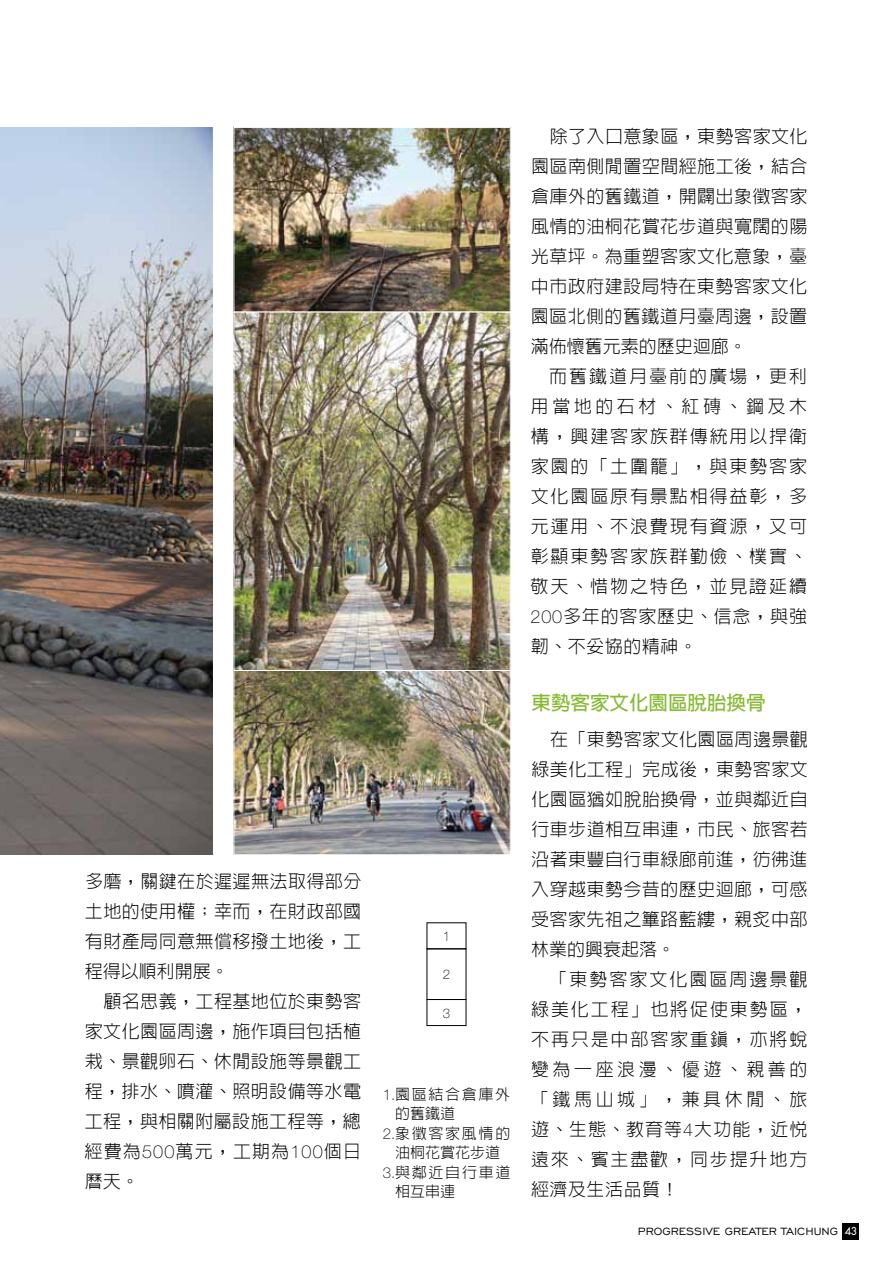
<style>
.page{position:relative;width:893px;height:1263px;background:#fff}
.page>*{position:absolute;margin:0;border:0;box-sizing:border-box;transform-origin:0 0}
.t1{font:700 19.5px "Lin Gothic";color:#87ba32}
.t2{font:300 18px "Lin Gothic";letter-spacing:.025em;color:#000}
.t3{font:300 18px "Lin Gothic";letter-spacing:.105em;color:#000}
.t4{font:300 18px "Lin Gothic";letter-spacing:.195em;color:#000}
.t5{font:300 18px "Lin Gothic";color:#000}
.t6{font:300 18px "Lin Gothic";letter-spacing:.11em;color:#000}
.t7{font:300 18px "Lin Gothic";letter-spacing:.065em;color:#000}
.t8{font:300 18px "Lin Gothic";letter-spacing:.045em;color:#000}
.t9{font:300 18px "Lin Gothic";letter-spacing:.055em;color:#000}
.t10{font:300 15px "Lin Gothic";letter-spacing:.11em;color:#000}
.t11{font:300 15px "Lin Gothic";color:#000}
.t12{font:13.5px "Engravers Gothic BT";color:#000}
.t13{font:100 13.2px "Helvetica Neue";color:#000}
.s1{font-family:"Helvetica Neue";font-weight:100}
.s2{font-family:"Elle Nova C";font-weight:600;font-size:10.5px;color:#fff}
</style>
<div class="page">
<img style="left:0;top:128px;width:213px;height:727px">
<img style="left:236px;top:129px;width:272px;height:724px">
<div style="left:234px;top:670px;width:276px;height:185px;border:1px solid #fff"></div>
<div style="left:234px;top:127px;width:276px;height:185px;border:1px solid #fff"></div>
<div style="left:427px;top:999px;width:39px;height:26px;border:1px solid #000"></div>
<div style="left:427px;top:923px;width:39px;height:26px;border:1px solid #000"></div>
<div style="left:842px;top:1223px;width:16px;height:16px;background:#000"></div>
<p class="t2" style="left:85px;top:872px;width:278px">多磨，關鍵在於遲遲無法取得部分</p>
<p class="t2" style="left:85px;top:902px;width:278px">土地的使用權；幸而，在財政部國</p>
<p class="t2" style="left:85px;top:932px;width:278px">有財產局同意無償移撥土地後，工</p>
<p class="t5" style="left:85px;top:962px;width:146px">程得以順利開展。</p>
<p class="t2" style="left:103px;top:992px;width:259px">顧名思義，工程基地位於東勢客</p>
<p class="t2" style="left:85px;top:1022px;width:278px">家文化園區周邊，施作項目包括植</p>
<p class="t2" style="left:85px;top:1052px;width:278px">栽、景觀卵石、休閒設施等景觀工</p>
<p class="t2" style="left:85px;top:1082px;width:278px">程，排水、噴灌、照明設備等水電</p>
<p class="t2" style="left:85px;top:1112px;width:278px">工程，與相關附屬設施工程等，總</p>
<p class="t7" style="left:85px;top:1142px;width:278px">經費為<span class="s1">500</span>萬元，工期為<span class="s1">100</span>個日</p>
<p class="t2" style="left:85px;top:1172px;width:56px">曆天。</p>
<p class="t13" style="left:443px;top:929px;width:9px">1</p>
<p class="t13" style="left:443px;top:967px;width:9px">2</p>
<p class="t13" style="left:443px;top:1006px;width:9px">3</p>
<p class="t10" style="left:383px;top:1086px;width:129px"><span class="s1">1.</span>園區結合倉庫外</p>
<p class="t10" style="left:395px;top:1106px;width:61px">的舊鐵道</p>
<p class="t10" style="left:383px;top:1125px;width:129px"><span class="s1">2.</span>象徵客家風情的</p>
<p class="t11" style="left:395px;top:1145px;width:106px">油桐花賞花步道</p>
<p class="t10" style="left:383px;top:1164px;width:129px"><span class="s1">3.</span>與鄰近自行車道</p>
<p class="t10" style="left:395px;top:1184px;width:61px">相互串連</p>
<p class="t2" style="left:550px;top:127px;width:259px">除了入口意象區，東勢客家文化</p>
<p class="t2" style="left:531px;top:157px;width:278px">園區南側閒置空間經施工後，結合</p>
<p class="t2" style="left:531px;top:187px;width:278px">倉庫外的舊鐵道，開闢出象徵客家</p>
<p class="t2" style="left:531px;top:217px;width:278px">風情的油桐花賞花步道與寬闊的陽</p>
<p class="t2" style="left:531px;top:247px;width:278px">光草坪。為重塑客家文化意象，臺</p>
<p class="t2" style="left:531px;top:278px;width:278px">中市政府建設局特在東勢客家文化</p>
<p class="t2" style="left:531px;top:308px;width:278px">園區北側的舊鐵道月臺周邊，設置</p>
<p class="t5" style="left:531px;top:338px;width:217px">滿佈懷舊元素的歷史迴廊。</p>
<p class="t6" style="left:549px;top:368px;width:259px">而舊鐵道月臺前的廣場，更利</p>
<p class="t4" style="left:531px;top:398px;width:278px">用當地的石材、紅磚、鋼及木</p>
<p class="t3" style="left:531px;top:428px;width:278px">構，興建客家族群傳統用以捍衛</p>
<p class="t3" style="left:531px;top:458px;width:278px">家園的「土圍籠」，與東勢客家</p>
<p class="t3" style="left:531px;top:488px;width:278px">文化園區原有景點相得益彰，多</p>
<p class="t3" style="left:531px;top:518px;width:278px">元運用、不浪費現有資源，又可</p>
<p class="t3" style="left:531px;top:548px;width:278px">彰顯東勢客家族群勤儉、樸實、</p>
<p class="t3" style="left:531px;top:578px;width:278px">敬天、惜物之特色，並見證延續</p>
<p class="t8" style="left:531px;top:608px;width:278px"><span class="s1">200</span>多年的客家歷史、信念，與強</p>
<p class="t2" style="left:531px;top:638px;width:168px">韌、不妥協的精神。</p>
<p class="t1" style="left:531px;top:693px;width:235px">東勢客家文化園區脫胎換骨</p>
<p class="t2" style="left:550px;top:730px;width:259px">在「東勢客家文化園區周邊景觀</p>
<p class="t2" style="left:531px;top:760px;width:278px">綠美化工程」完成後，東勢客家文</p>
<p class="t2" style="left:531px;top:790px;width:278px">化園區猶如脫胎換骨，並與鄰近自</p>
<p class="t2" style="left:531px;top:820px;width:278px">行車步道相互串連，市民、旅客若</p>
<p class="t2" style="left:531px;top:850px;width:278px">沿著東豐自行車綠廊前進，彷彿進</p>
<p class="t2" style="left:531px;top:880px;width:278px">入穿越東勢今昔的歷史迴廊，可感</p>
<p class="t2" style="left:531px;top:910px;width:278px">受客家先祖之篳路藍縷，親炙中部</p>
<p class="t5" style="left:531px;top:940px;width:145px">林業的興衰起落。</p>
<p class="t6" style="left:550px;top:970px;width:259px">「東勢客家文化園區周邊景觀</p>
<p class="t3" style="left:531px;top:1000px;width:278px">綠美化工程」也將促使東勢區，</p>
<p class="t3" style="left:531px;top:1030px;width:278px">不再只是中部客家重鎮，亦將蛻</p>
<p class="t4" style="left:531px;top:1060px;width:278px">變為一座浪漫、優遊、親善的</p>
<p class="t4" style="left:531px;top:1090px;width:278px">「鐵馬山城」，兼具休閒、旅</p>
<p class="t9" style="left:531px;top:1120px;width:278px">遊、生態、教育等<span class="s1">4</span>大功能，近悅</p>
<p class="t3" style="left:531px;top:1150px;width:278px">遠來、賓主盡歡，同步提升地方</p>
<p class="t2" style="left:531px;top:1180px;width:149px">經濟及生活品質！</p>
<p class="t12" style="left:638px;top:1223px;width:220px">PROGRESSIVE GREATER TAICHUNG <span class="s2">43</span></p>
</div>
